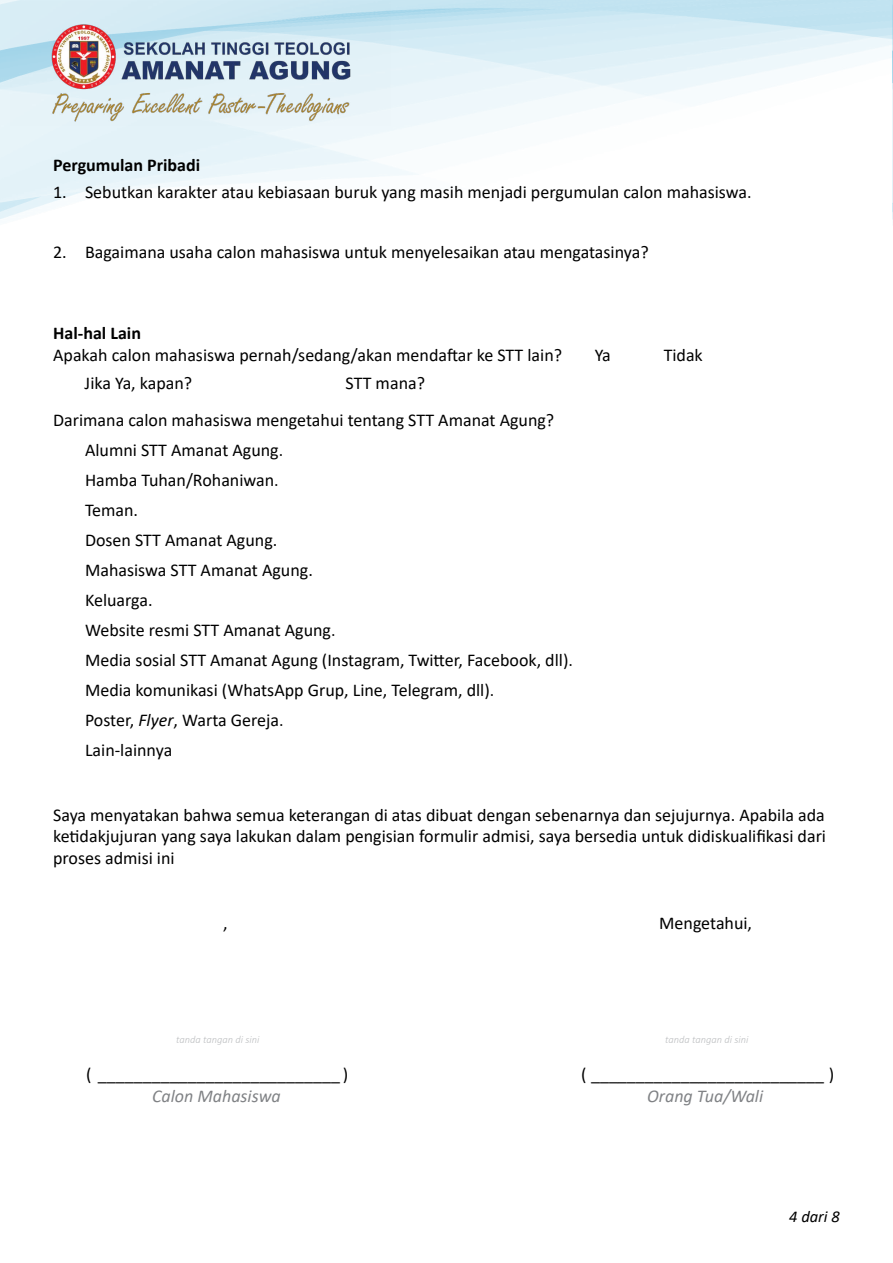
<style>
.page{position:relative;width:893px;height:1263px;background:#fff}
.page>*{position:absolute;margin:0;border:0;box-sizing:border-box;transform-origin:0 0}
.t1{font:18px/30px "Calibri";color:#000}
.t2{font:700 18px "Calibri";color:#000}
.t3{font:italic 18px "Calibri";color:#808285}
.t4{font:italic 16.5px "Calibri";color:#000}
.t5{font:italic 300 10.5px "Calibri";color:#bcbec0}
.s1{font-family:"Times New Roman"}
.s2{font-style:italic}
</style>
<div class="page">
<img style="left:10px;top:1px;width:381px;height:124px">
<p class="t2" style="left:53px;top:152px;width:149px">Pergumulan Pribadi</p>
<p class="t1" style="left:53px;top:176px;width:700px">1. Sebutkan karakter atau kebiasaan buruk yang masih menjadi pergumulan calon mahasiswa<span class="s1">.</span></p>
<p class="t1" style="left:53px;top:236px;width:597px">2. Bagaimana usaha calon mahasiswa untuk menyelesaikan atau mengatasinya?</p>
<p class="t2" style="left:53px;top:321px;width:89px">Hal-hal Lain</p>
<p class="t1" style="left:53px;top:340px;width:510px">Apakah calon mahasiswa pernah/sedang/akan mendaftar ke STT lain?</p>
<p class="t1" style="left:595px;top:340px;width:18px">Ya</p>
<p class="t1" style="left:664px;top:340px;width:41px">Tidak</p>
<p class="t1" style="left:85px;top:367px;width:109px">Jika Ya, kapan?</p>
<p class="t1" style="left:53px;top:364px;width:503px;line-height:37.2px;text-indent:292px">STT mana?<br>Darimana calon mahasiswa mengetahui tentang STT Amanat Agung?</p>
<p class="t1" style="left:85px;top:434px;width:489px">Alumni STT Amanat Agung<span class="s1">.<br></span>Hamba Tuhan/Rohaniwan<span class="s1">.<br></span>Teman.<br>Dosen STT Amanat Agung.<br>Mahasiswa STT Amanat Agung.<br>Keluarga.<br>Website resmi STT Amanat Agung<span class="s1">.<br></span>Media sosial STT Amanat Agung (Instagram, Twitter, Facebook, dll)<span class="s1">.<br></span>Media komunikasi (WhatsApp Grup, Line, Telegram, dll)<span class="s1">.<br></span>Poster, <span class="s2">Flyer</span>, Warta Gereja<span class="s1">.<br></span>Lain-lainnya</p>
<p class="t1" style="left:53px;top:803px;width:774px;line-height:21.6px;text-align:justify">Saya menyatakan bahwa semua keterangan di atas dibuat dengan sebenarnya dan sejujurnya. Apabila ada ketidakjujuran yang saya lakukan dalam pengisian formulir admisi, saya bersedia untuk didiskualifikasi dari proses admisi ini</p>
<p class="t1" style="left:223px;top:907px;width:6px">,</p>
<p class="t1" style="left:659px;top:907px;width:94px">Mengetahui,</p>
<p class="t5" style="left:176px;top:1033px;width:85px">tanda tangan di sini</p>
<p class="t5" style="left:665px;top:1033px;width:85px">tanda tangan di sini</p>
<p class="t1" style="left:86px;top:1058px;width:263px">( ___________________________ )</p>
<p class="t1" style="left:581px;top:1058px;width:254px">( __________________________ )</p>
<p class="t3" style="left:152px;top:1083px;width:130px">Calon Mahasiswa</p>
<p class="t3" style="left:647px;top:1083px;width:117px">Orang Tua/Wali</p>
<p class="t4" style="left:789px;top:1205px;width:52px">4 dari 8</p>
</div>
